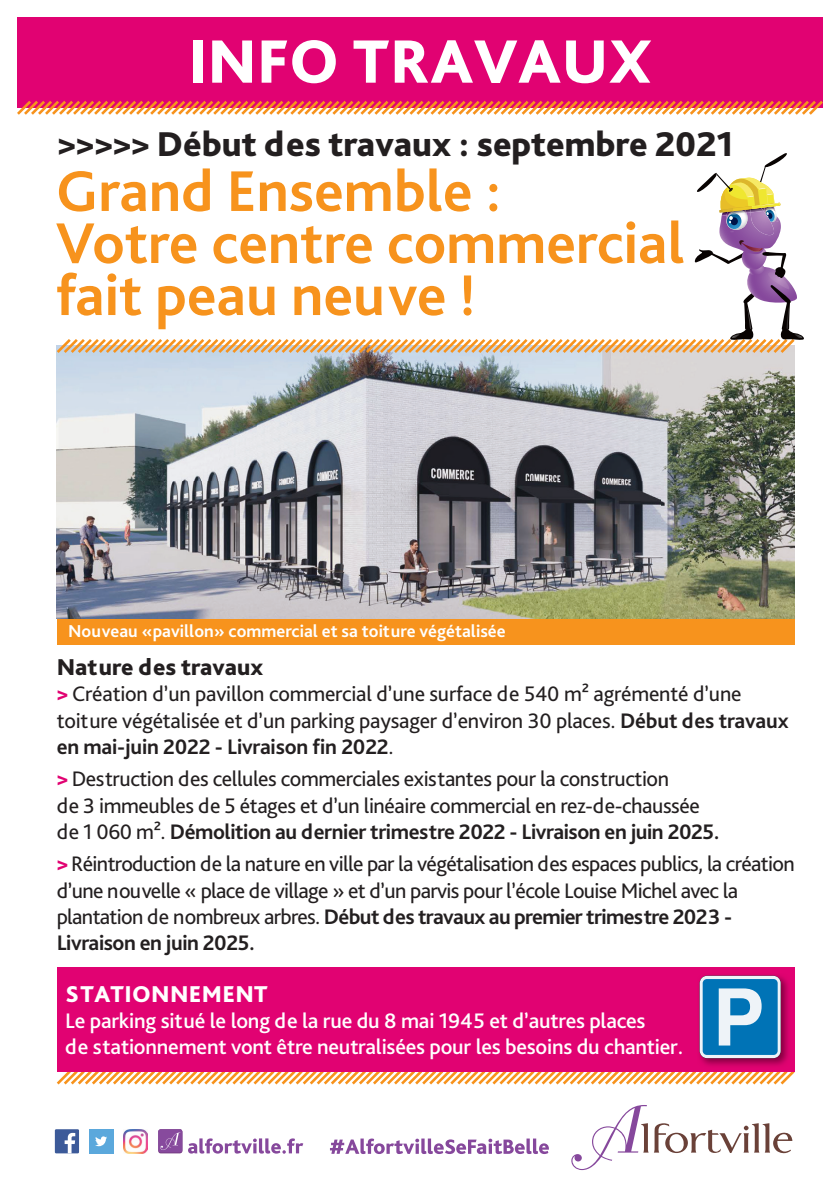
<style>
.page{position:relative;width:840px;height:1191px;background:#fff}
.page>*{position:absolute;margin:0;border:0;box-sizing:border-box;transform-origin:0 0}
.t1{font:800 64px "Bliss Pro";letter-spacing:.015em;color:#fff}
.t2{font:700 60px/52px "Bliss Pro";color:#f7931d}
.t3{font:800 36px "Bliss Pro";color:#231f20}
.t4{font:800 24px "Bliss Pro";color:#231f20}
.t5{font:800 24px "Bliss Pro";letter-spacing:.015em;color:#fff}
.t6{font:22px/26.4px "Bliss Pro";letter-spacing:-.02em;color:#231f20}
.t7{font:500 22px/26px "Bliss Pro";letter-spacing:-.01em;color:#fff}
.t8{font:700 18px "Bliss Pro";color:#fff}
.s1{font-weight:800;color:#e10272}
.s2{font-weight:700}
</style>
<div class="page">
<div style="left:57px;top:607px;width:737px;height:38px;background:#f7931d"></div>
<img style="left:57px;top:356px;width:200px;height:262px">
<img style="left:257px;top:356px;width:537px;height:262px">
<img style="left:660px;top:550px;width:134px;height:68px">
<div style="left:17px;top:17px;width:805px;height:91px;background:#e10272"></div>
<svg style="left:56px;top:1067px;width:739px;height:18px"></svg>
<svg style="left:188px;top:1138px;width:115px;height:15px"></svg>
<div style="left:55px;top:1129px;width:24px;height:24px;background:#3c5a99"></div>
<svg style="left:65px;top:1132px;width:10px;height:21px"></svg>
<div style="left:89px;top:1129px;width:24px;height:24px;background:#5ba8dc"></div>
<svg style="left:95px;top:1136px;width:12px;height:10px"></svg>
<img style="left:123px;top:1129px;width:24px;height:24px">
<div style="left:158px;top:1129px;width:24px;height:24px;background:#7d428e;border-radius:3px"></div>
<div style="left:158px;top:1129px;width:24px;height:23px;background:#874a9d;border-radius:3px"></div>
<svg style="left:160px;top:1132px;width:20px;height:18px"></svg>
<svg style="left:571px;top:1105px;width:221px;height:65px"></svg>
<div style="left:57px;top:967px;width:737px;height:104px;background:#e10272"></div>
<svg style="left:17px;top:98px;width:806px;height:17px"></svg>
<img style="left:699px;top:975px;width:90px;height:91px">
<div style="left:699px;top:976px;width:81px;height:82px;background:#eef3f8;border-radius:7px"></div>
<div style="left:702px;top:979px;width:75px;height:76px;background:#0073b6;border-radius:4px"></div>
<svg style="left:718px;top:988px;width:43px;height:57px"></svg>
<svg style="left:330px;top:1138px;width:218px;height:16px"></svg>
<svg style="left:56px;top:153px;width:748px;height:203px"></svg>
<h1 class="t1" style="left:188px;top:22px;width:465px">INFO TRAVAUX</h1>
<h3 class="t3" style="left:58px;top:122px;width:677px">&gt;&gt;&gt;&gt;&gt; Début des travaux : septembre 2021</h3>
<h2 class="t2" style="left:56px;top:164px;width:630px">Grand Ensemble :<br>Votre centre commercial fait peau neuve !</h2>
<p class="t8" style="left:68px;top:619px;width:439px">Nouveau «pavillon» commercial et sa toiture végétalisée</p>
<p class="t4" style="left:57px;top:652px;width:208px">Nature des travaux</p>
<p class="t6" style="left:57px;top:680px;width:733px"><span class="s1">&gt;</span> Création d’un pavillon commercial d’une surface de 540 m² agrémenté d’une toiture végétalisée et d’un parking paysager d’environ 30 places. <span class="s2">Début des travaux en mai-juin 2022 - Livraison fin 2022</span>.</p>
<p class="t6" style="left:57px;top:765px;width:664px"><span class="s1">&gt;</span> Destruction des cellules commerciales existantes pour la construction<br>de 3 immeubles de 5 étages et d’un linéaire commercial en rez-de-chaussée de 1 060 m². <span class="s2">Démolition au dernier trimestre 2022 - Livraison en juin 2025.</span></p>
<p class="t6" style="left:57px;top:850px;width:739px"><span class="s1">&gt;</span> Réintroduction de la nature en ville par la végétalisation des espaces publics, la création d’une nouvelle « place de village » et d’un parvis pour l’école Louise Michel avec la plantation de nombreux arbres. <span class="s2">Début des travaux au premier trimestre 2023 - Livraison en juin 2025.</span></p>
<p class="t5" style="left:65px;top:979px;width:204px">STATIONNEMENT</p>
<p class="t7" style="left:65px;top:1007px;width:619px">Le parking situé le long de la rue du 8 mai 1945 et d’autres places<br>de stationnement vont être neutralisées pour les besoins du chantier.</p>
</div>
